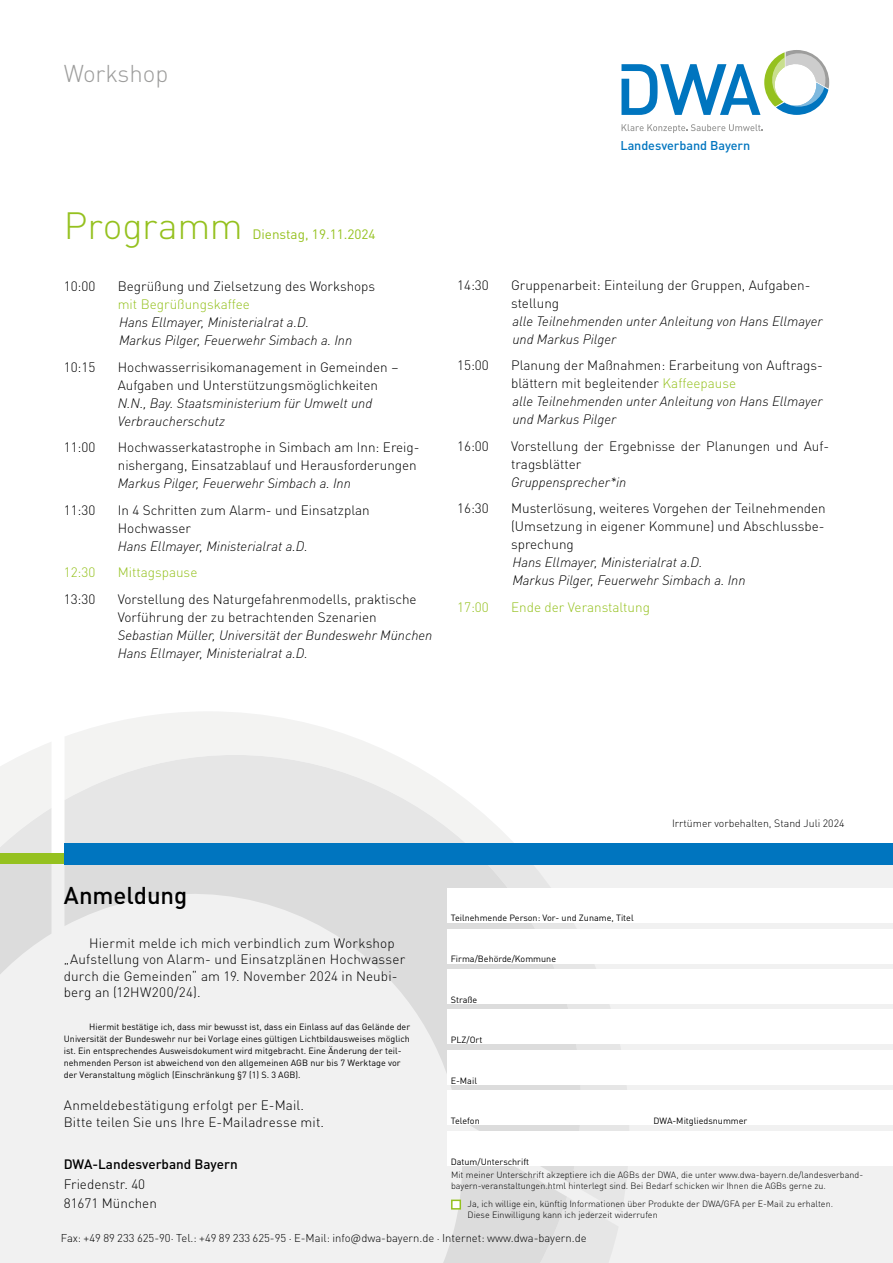
<style>
.page{position:relative;width:893px;height:1263px;background:#fff}
.page>*{position:absolute;margin:0;border:0;box-sizing:border-box;transform-origin:0 0}
.t1{font:300 37.5px "DINOT";letter-spacing:-.005em;color:#95c11f}
.t2{font:500 24px "DINOT";letter-spacing:-.005em;color:#000}
.t3{font:300 24px "DINOT";color:#9d9d9c}
.t4{font:300 13.5px/18px "DINOT";color:#000}
.t5{font:italic 300 13.5px/18px "DINOT";color:#000}
.t6{font:300 13.5px "DINOT";color:#95c11f}
.t7{font:500 13.5px "DINOT";color:#000}
.t8{font:13.5px "DINOT";color:#95c11f}
.t9{font:500 12.6px "DINOT";letter-spacing:-.01em;color:#0075bf}
.t10{font:300 11.25px "DINOT";color:#000}
.t11{font:300 10.5px "DINOT";color:#000}
.t12{font:9px/12px "DINOT";color:#000}
.t13{font:300 9px/10.8px "DINOT";color:#000}
.s1{color:#95c11f}
.s2{font-style:italic}
</style>
<div class="page">
<svg style="left:621px;top:124px;width:142px;height:9px"></svg>
<svg style="left:621px;top:50px;width:208px;height:65px"></svg>
<div style="left:0;top:864px;width:893px;height:399px;background:#f1f1f1"></div>
<svg style="left:65px;top:712px;width:297px;height:29px;fill:#f3f3f2"></svg>
<svg style="left:0;top:741px;width:619px;height:522px"></svg>
<svg style="left:48px;top:1135px;width:519px;height:128px"></svg>
<div style="left:64px;top:843px;width:829px;height:21px;background:#0075bf"></div>
<div style="left:0;top:854px;width:64px;height:10px;background:#95c11f"></div>
<div style="left:448px;top:889px;width:445px;height:34px;background:#fff"></div>
<div style="left:448px;top:929px;width:445px;height:34px;background:#fff"></div>
<div style="left:448px;top:969px;width:445px;height:34px;background:#fff"></div>
<div style="left:448px;top:1010px;width:445px;height:34px;background:#fff"></div>
<div style="left:448px;top:1091px;width:445px;height:34px;background:#fff"></div>
<div style="left:448px;top:1050px;width:445px;height:34px;background:#fff"></div>
<div style="left:448px;top:1131px;width:445px;height:34px;background:#fff"></div>
<div style="left:451px;top:1199px;width:10px;height:10px;background:#fff;border:2px solid #95c11f"></div>
<h2 class="t3" style="left:64px;top:55px;width:106px">Workshop</h2>
<h1 class="t1" style="left:64px;top:197px;width:181px">Programm</h1>
<p class="t8" style="left:252px;top:224px;width:125px">Dienstag, 19.11.2024</p>
<p class="t4" style="left:64px;top:276px;width:33px">10:00</p>
<p class="t4" style="left:118px;top:276px;width:259px">Begrüßung und Zielsetzung des Workshops</p>
<p class="t6" style="left:118px;top:294px;width:134px">mit Begrüßungskaffee</p>
<p class="t5" style="left:119px;top:313px;width:235px">Hans Ellmayer, Ministerialrat a.D.<br>Markus Pilger, Feuerwehr Simbach a. Inn</p>
<p class="t4" style="left:64px;top:357px;width:33px">10:15</p>
<p class="t4" style="left:118px;top:357px;width:282px">Hochwasserrisikomanagement in Gemeinden –<br>Aufgaben und Unterstützungsmöglichkeiten</p>
<p class="t5" style="left:118px;top:393px;width:256px">N.N., Bay. Staatsministerium für Umwelt und<br>Verbraucherschutz</p>
<p class="t4" style="left:64px;top:437px;width:33px">11:00</p>
<p class="t4" style="left:118px;top:437px;width:303px">Hochwasserkatastrophe in Simbach am Inn: Ereig&shy;nishergang, Einsatzablauf und Herausforderungen</p>
<p class="t5" style="left:118px;top:474px;width:235px">Markus Pilger, Feuerwehr Simbach a. Inn</p>
<p class="t4" style="left:64px;top:500px;width:33px">11:30</p>
<p class="t4" style="left:118px;top:500px;width:254px">In 4 Schritten zum Alarm- und Einsatzplan<br>Hochwasser</p>
<p class="t5" style="left:118px;top:536px;width:191px">Hans Ellmayer, Ministerialrat a.D.</p>
<p class="t6" style="left:64px;top:562px;width:33px">12:30</p>
<p class="t6" style="left:118px;top:562px;width:81px">Mittagspause</p>
<p class="t4" style="left:64px;top:589px;width:33px">13:30</p>
<p class="t4" style="left:118px;top:589px;width:300px">Vorstellung des Naturgefahrenmodells, praktische<br>Vorführung der zu betrachtenden Szenarien</p>
<p class="t5" style="left:118px;top:625px;width:316px">Sebastian Müller, Universität der Bundeswehr München<br>Hans Ellmayer, Ministerialrat a.D.</p>
<p class="t9" style="left:620px;top:138px;width:131px">Landesverband Bayern</p>
<p class="t4" style="left:457px;top:275px;width:33px">14:30</p>
<p class="t4" style="left:511px;top:275px;width:301px">Gruppenarbeit: Einteilung der Gruppen, Aufgaben&shy;stellung</p>
<p class="t5" style="left:512px;top:311px;width:312px">alle Teilnehmenden unter Anleitung von Hans Ellmayer und Markus Pilger</p>
<p class="t4" style="left:457px;top:356px;width:33px">15:00</p>
<p class="t4" style="left:511px;top:356px;width:313px">Planung der Maßnahmen: Erarbeitung von Auftrags&shy;blättern mit begleitender <span class="s1">Kaffeepause<br></span><span class="s2">alle Teilnehmenden unter Anleitung von Hans Ellmayer und Markus Pilger</span></p>
<p class="t4" style="left:457px;top:436px;width:33px">16:00</p>
<p class="t4" style="left:511px;top:436px;width:320px">Vorstellung der Ergebnisse der Planungen und Auf&shy;tragsblätter</p>
<p class="t5" style="left:511px;top:472px;width:117px">Gruppensprecher*in</p>
<p class="t4" style="left:457px;top:499px;width:33px">16:30</p>
<p class="t4" style="left:511px;top:499px;width:316px;text-align:justify">Musterlösung, weiteres Vorgehen der Teilnehmenden (Umsetzung in eigener Kommune) und Abschlussbe&shy;sprechung</p>
<p class="t5" style="left:512px;top:553px;width:235px">Hans Ellmayer, Ministerialrat a.D.<br>Markus Pilger, Feuerwehr Simbach a. Inn</p>
<p class="t6" style="left:457px;top:597px;width:33px">17:00</p>
<p class="t6" style="left:511px;top:597px;width:140px">Ende der Veranstaltung</p>
<h2 class="t2" style="left:64px;top:877px;width:125px">Anmeldung</h2>
<p class="t4" style="left:64px;top:934px;width:343px;line-height:16.2px;text-indent:26px">Hiermit melde ich mich verbindlich zum Workshop „Aufstellung von Alarm- und Einsatzplänen Hochwasser durch die Gemeinden“ am 19. November 2024 in Neubi&shy;berg an (12HW200/24).</p>
<p class="t12" style="left:64px;top:1020px;width:348px;text-indent:25px">Hiermit bestätige ich, dass mir bewusst ist, dass ein Einlass auf das Gelände der Universität der Bundeswehr nur bei Vorlage eines gültigen Lichtbildausweises möglich ist. Ein entsprechendes Ausweisdokument wird mitgebracht. Eine Änderung der teil&shy;nehmenden Person ist abweichend von den allgemeinen AGB nur bis 7 Werktage vor der Veranstaltung möglich (Einschränkung §7 (1) S. 3 AGB).</p>
<p class="t4" style="left:64px;top:1096px;width:262px;line-height:16.2px">Anmeldebestätigung erfolgt per E-Mail.<br>Bitte teilen Sie uns Ihre E-Mailadresse mit.</p>
<p class="t7" style="left:64px;top:1154px;width:176px">DWA-Landesverband Bayern</p>
<p class="t4" style="left:64px;top:1173px;width:95px;line-height:19.5px">Friedenstr. 40<br>81671 München</p>
<p class="t11" style="left:672px;top:815px;width:174px">Irrtümer vorbehalten, Stand Juli 2024</p>
<p class="t12" style="left:451px;top:911px;width:184px">Teilnehmende Person: Vor- und Zuname, Titel</p>
<p class="t12" style="left:451px;top:952px;width:107px">Firma/Behörde/Kommune</p>
<p class="t12" style="left:451px;top:993px;width:28px">Straße</p>
<p class="t12" style="left:451px;top:1033px;width:33px">PLZ/Ort</p>
<p class="t12" style="left:451px;top:1074px;width:28px">E-Mail</p>
<p class="t12" style="left:451px;top:1114px;width:30px">Telefon</p>
<p class="t12" style="left:653px;top:1114px;width:95px">DWA-Mitgliedsnummer</p>
<p class="t12" style="left:451px;top:1155px;width:80px">Datum/Unterschrift</p>
<p class="t13" style="left:451px;top:1169px;width:414px">Mit meiner Unterschrift akzeptiere ich die AGBs der DWA, die unter www.dwa-bayern.de/landesverband&shy;bayern-veranstaltungen.html hinterlegt sind. Bei Bedarf schicken wir Ihnen die AGBs gerne zu.</p>
<p class="t13" style="left:468px;top:1198px;width:367px;line-height:10.2px">Ja, ich willige ein, künftig Informationen über Produkte der DWA/GFA per E-Mail zu erhalten.<br>Diese Einwilligung kann ich jederzeit widerrufen</p>
<p class="t10" style="left:61px;top:1229px;width:527px">Fax: +49 89 233 625-90. Tel.: +49 89 233 625-95 . E-Mail: info@dwa-bayern.de . Internet: www.dwa-bayern.de</p>
</div>
